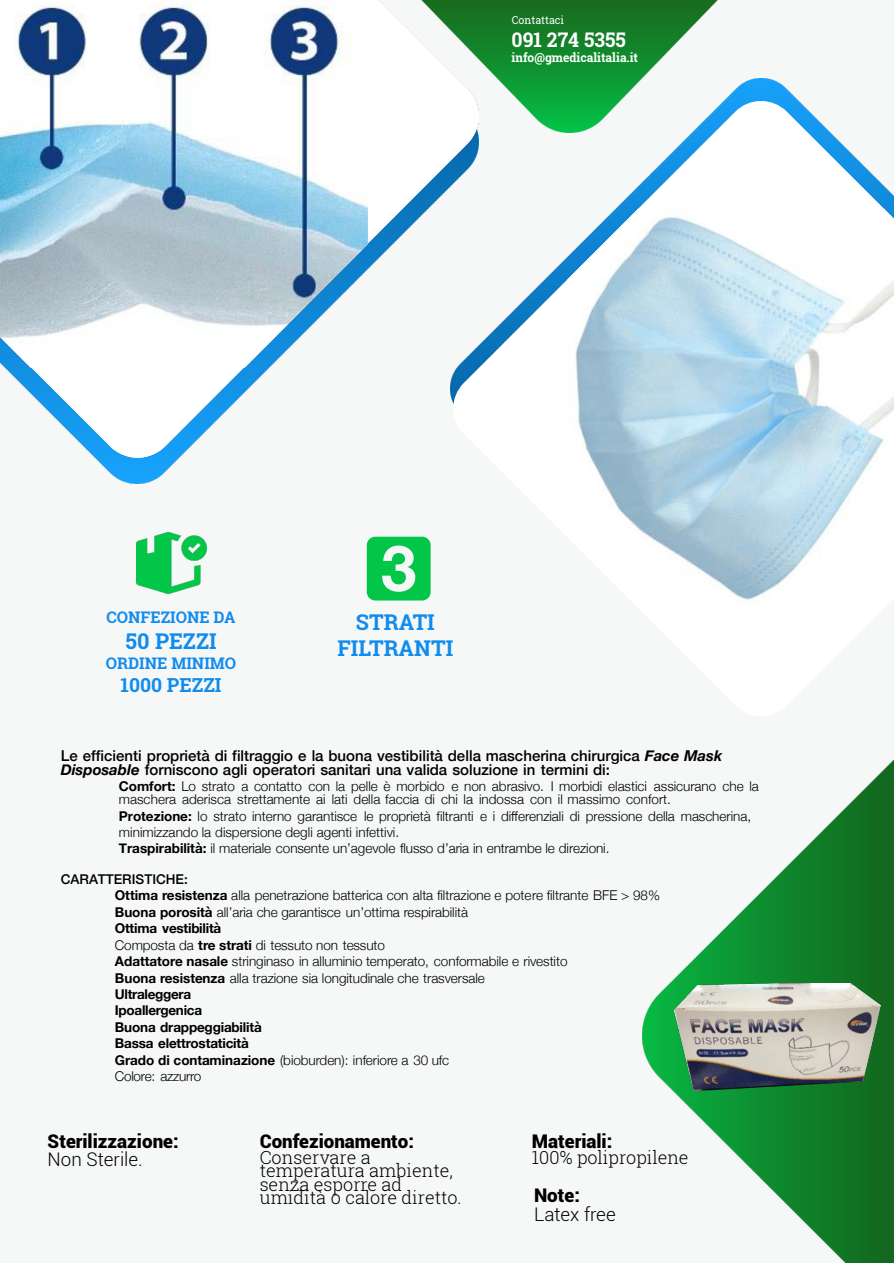
<style>
.page{position:relative;width:894px;height:1263px;background:#fff}
.page>*{position:absolute;margin:0;border:0;box-sizing:border-box;transform-origin:0 0}
.t1{font:700 63.6px "Helvetica Neue";color:#f6f7f7}
.t2{font:700 21.75px/26.1px "Roboto Slab";color:#108cee;text-align:center}
.t3{font:700 20.1px "Roboto Slab";color:#fff}
.t4{font:700 19.35px "Roboto Slab";color:#108cee}
.t5{font:900 18.75px "Roboto";color:#000}
.t6{font:300 18.75px "Roboto";color:#000}
.t7{font:300 18px/13.5px "Roboto Slab";color:#000}
.t8{font:700 15.9px "Roboto Slab";color:#108cee}
.t9{font:500 15px/13.5px "Helvetica Neue";color:#000}
.t10{font:300 13.5px/16.5px "Helvetica Neue";color:#000}
.t11{font:700 12.45px "Roboto Slab";color:#fff}
.t12{font:10.95px "Roboto Slab";color:#fff}
.s1{font-weight:700;font-style:italic}
.s2{font-weight:700}
.s3{font-weight:500}
</style>
<div class="page">
<div style="left:0;top:0;width:893px;height:1263px;background:#f6f7f7"></div>
<img style="left:95px;top:458px;width:84px;height:26px">
<img style="left:478px;top:0;width:238px;height:79px">
<img style="left:642px;top:760px;width:251px;height:503px">
<img style="left:497px;top:79px;width:298px;height:18px">
<svg style="left:478px;top:97px;width:415px;height:272px"></svg>
<img style="left:567px;top:209px;width:326px;height:391px">
<img style="left:4px;top:0;width:474px;height:458px">
<img style="left:0;top:0;width:367px;height:367px">
<img style="left:136px;top:533px;width:70px;height:61px">
<div style="left:366px;top:537px;width:64px;height:63px;background:#02c648;border-radius:8px"></div>
<img style="left:674px;top:984px;width:206px;height:107px">
<p class="t12" style="left:511px;top:12px;width:54px">Contattaci</p>
<h3 class="t3" style="left:511px;top:26px;width:116px">091 274 5355</h3>
<p class="t11" style="left:511px;top:49px;width:128px">info@gmedicalitalia.it</p>
<p class="t8" style="left:106px;top:607px;width:130px">CONFEZIONE DA</p>
<h2 class="t2" style="left:126px;top:628px;width:92px">50 PEZZI</h2>
<p class="t8" style="left:106px;top:652px;width:132px">ORDINE MINIMO</p>
<h3 class="t4" style="left:120px;top:671px;width:103px">1000 PEZZI</h3>
<h1 class="t1" style="left:381px;top:529px;width:37px">3</h1>
<h2 class="t2" style="left:337px;top:609px;width:117px">STRATI<br>FILTRANTI</h2>
<p class="t9" style="left:61px;top:749px;width:662px">Le efficienti proprietà di filtraggio e la buona vestibilità della mascherina chirurgica <span class="s1">Face Mask<br>Disposable</span> forniscono agli operatori sanitari una valida soluzione in termini di:</p>
<p class="t10" style="left:119px;top:779px;width:641px;line-height:13.5px"><span class="s2">Comfort:</span> Lo strato a contatto con la pelle è morbido e non abrasivo. I morbidi elastici assicurano che la maschera aderisca strettamente ai lati della faccia di chi la indossa con il massimo confort.</p>
<p class="t10" style="left:119px;top:808px;width:633px;line-height:15.9px"><span class="s2">Protezione:</span> lo strato interno garantisce le proprietà filtranti e i differenziali di pressione della mascherina, minimizzando la dispersione degli agenti infettivi.<br><span class="s2">Traspirabilità:</span> il materiale consente un’agevole flusso d’aria in entrambe le direzioni.</p>
<p class="t10" style="left:115px;top:870px;width:546px;text-indent:-54px"><span class="s3">CARATTERISTICHE:<br></span><span class="s2">Ottima resistenza</span> alla penetrazione batterica con alta filtrazione e potere filtrante BFE &gt; 98% <span class="s2">Buona porosità</span> all’aria che garantisce un’ottima respirabilità<br><span class="s2">Ottima vestibilità<br></span>Composta da <span class="s2">tre strati</span> di tessuto non tessuto<br><span class="s2">Adattatore nasale</span> stringinaso in alluminio temperato, conformabile e rivestito<br><span class="s2">Buona resistenza</span> alla trazione sia longitudinale che trasversale<br><span class="s2">Ultraleggera<br>Ipoallergenica<br>Buona drappeggiabilità<br>Bassa elettrostaticità<br>Grado di contaminazione</span> (bioburden): inferiore a 30 ufc<br>Colore: azzurro</p>
<h3 class="t5" style="left:48px;top:1134px;width:132px">Sterilizzazione:</h3>
<h3 class="t6" style="left:48px;top:1152px;width:97px">Non Sterile.</h3>
<h3 class="t5" style="left:260px;top:1134px;width:156px">Confezionamento:</h3>
<h3 class="t7" style="left:260px;top:1150px;width:203px">Conservare a temperatura ambiente, senza esporre ad umidità o calore diretto.</h3>
<h3 class="t5" style="left:531px;top:1134px;width:82px">Materiali:</h3>
<h3 class="t7" style="left:531px;top:1150px;width:158px">100% polipropilene</h3>
<h3 class="t5" style="left:534px;top:1188px;width:47px">Note:</h3>
<h3 class="t6" style="left:534px;top:1207px;width:83px">Latex free</h3>
</div>
